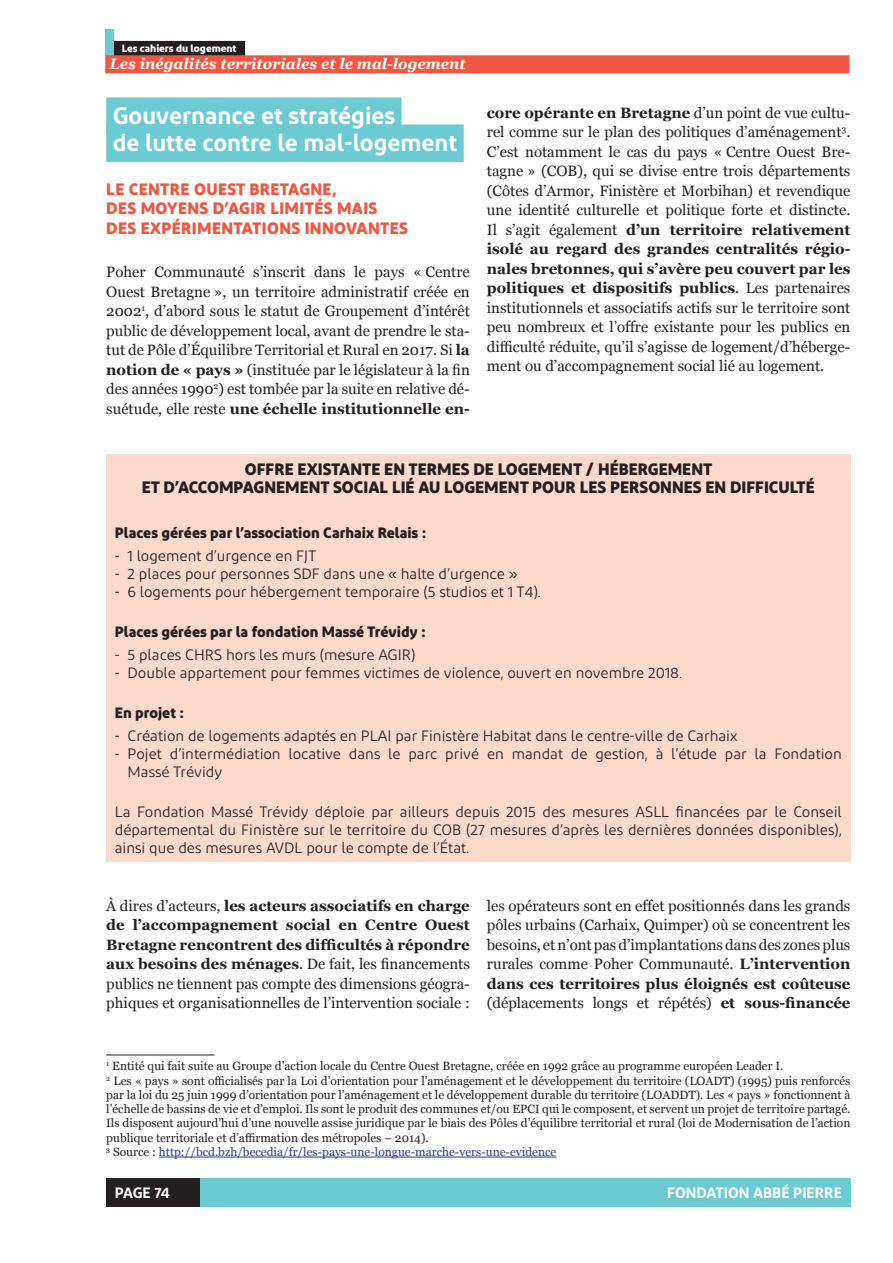
<style>
.page{position:relative;width:893px;height:1263px;background:#fff}
.page>*{position:absolute;margin:0;border:0;box-sizing:border-box;transform-origin:0 0}
.t1{font:600 24px "Diodrum";color:#fff}
.t2{font:700 16.5px/18px "Diodrum";color:#231f20;text-align:center}
.t3{font:700 16.5px "Diodrum";letter-spacing:.02em;color:#f05641}
.t4{font:15px/19.5px "Georgia";color:#231f20;text-align:justify}
.t5{font:15px/18px "Diodrum";color:#231f20}
.t6{font:700 15px "Diodrum";color:#231f20}
.t7{font:italic 700 15px "Georgia";color:#fff}
.t8{font:600 15px "Diodrum";color:#fff}
.Notes_pieds_de_page{font:12px/14.2px "Georgia";color:#231f20;text-align:justify}
.Notes_pieds_de_page-2{font:12px "Georgia";color:#253f8e}
.t9{font:700 10.5px "Diodrum";color:#fff}
.s1{font-weight:700}
.s2{color:#231f20}
</style>
<div class="page">
<div style="left:106px;top:1178px;width:744px;height:29px;background:#6ccad3"></div>
<div style="left:106px;top:1178px;width:94px;height:29px;background:#231f20"></div>
<div style="left:113px;top:41px;width:132px;height:15px;background:#231f20"></div>
<div style="left:105px;top:29px;width:8px;height:27px;background:#6ccad3"></div>
<div style="left:105px;top:55px;width:744px;height:18px;background:#f05641"></div>
<div style="left:106px;top:97px;width:296px;height:38px;background:#6ccad3"></div>
<div style="left:106px;top:124px;width:358px;height:38px;background:#6ccad3"></div>
<div style="left:106px;top:454px;width:744px;height:408px;background:#fcdacb"></div>
<hr style="left:159px;top:1157px;width:397px;height:1px;background:#253f8e">
<hr style="left:106px;top:1054px;width:108px;height:1px;background:#231f20">
<p class="t9" style="left:122px;top:41px;width:116px">Les cahiers du logement</p>
<p class="t7" style="left:109px;top:53px;width:358px">Les inégalités territoriales et le mal-logement</p>
<h2 class="t1" style="left:113px;top:100px;width:284px">Gouvernance et stratégies</h2>
<h2 class="t1" style="left:113px;top:127px;width:346px">de lutte contre le mal-logement</h2>
<h3 class="t3" style="left:106px;top:178px;width:232px">LE CENTRE OUEST BRETAGNE,</h3>
<h3 class="t3" style="left:106px;top:198px;width:273px">DES MOYENS D’AGIR LIMITÉS MAIS</h3>
<h3 class="t3" style="left:106px;top:217px;width:303px">DES EXPÉRIMENTATIONS INNOVANTES</h3>
<p class="t4" style="left:106px;top:262px;width:365px">Poher Communauté s’inscrit dans le pays « Centre Ouest Bretagne », un territoire administratif créée en 2002<sup>1</sup>, d’abord sous le statut de Groupement d’intérêt public de développement local, avant de prendre le sta&shy;tut de Pôle d’Équilibre Territorial et Rural en 2017. Si <span class="s1">la notion de « pays »</span> (instituée par le législateur à la fin des années 1990<sup>2</sup>) est tombée par la suite en relative dé&shy;suétude, elle reste <span class="s1">une échelle institutionnelle en-</span></p>
<p class="t4" style="left:487px;top:102px;width:365px"><span class="s1">core opérante en Bretagne</span> d’un point de vue cultu&shy;rel comme sur le plan des politiques d’aménagement<sup>3</sup>.<br>C’est notamment le cas du pays « Centre Ouest Bre&shy;tagne » (COB), qui se divise entre trois départements (Côtes d’Armor, Finistère et Morbihan) et revendique une identité culturelle et politique forte et distincte.<br>Il s’agit également <span class="s1">d’un territoire relativement isolé au regard des grandes centralités régio&shy;nales bretonnes, qui s’avère peu couvert par les politiques et dispositifs publics</span>. Les partenaires institutionnels et associatifs actifs sur le territoire sont peu nombreux et l’offre existante pour les publics en difficulté réduite, qu’il s’agisse de logement/d’héberge&shy;ment ou d’accompagnement social lié au logement.</p>
<p class="t2" style="left:142px;top:460px;width:675px">OFFRE EXISTANTE EN TERMES DE LOGEMENT / HÉBERGEMENT<br>ET D’ACCOMPAGNEMENT SOCIAL LIÉ AU LOGEMENT POUR LES PERSONNES EN DIFFICULTÉ</p>
<p class="t6" style="left:115px;top:523px;width:313px">Places gérées par l’association Carhaix Relais :</p>
<p class="t5" style="left:115px;top:546px;width:203px">- 1 logement d’urgence en FJT</p>
<p class="t5" style="left:115px;top:564px;width:404px">- 2 places pour personnes SDF dans une « halte d’urgence »</p>
<p class="t5" style="left:115px;top:582px;width:428px">- 6 logements pour hébergement temporaire (5 studios et 1 T4).</p>
<p class="t6" style="left:115px;top:622px;width:312px">Places gérées par la fondation Massé Trévidy :</p>
<p class="t5" style="left:115px;top:645px;width:302px">- 5 places CHRS hors les murs (mesure AGIR)</p>
<p class="t5" style="left:115px;top:663px;width:569px">- Double appartement pour femmes victimes de violence, ouvert en novembre 2018.</p>
<p class="t6" style="left:115px;top:703px;width:71px">En projet :</p>
<p class="t5" style="left:115px;top:726px;width:624px">- Création de logements adaptés en PLAI par Finistère Habitat dans le centre-ville de Carhaix</p>
<p class="t5" style="left:128px;top:744px;width:716px;text-indent:-13px">- Pojet d’intermédiation locative dans le parc privé en mandat de gestion, à l’étude par la Fondation<br>Massé Trévidy</p>
<p class="t5" style="left:115px;top:803px;width:729px;text-align:justify">La Fondation Massé Trévidy déploie par ailleurs depuis 2015 des mesures ASLL financées par le Conseil départemental du Finistère sur le territoire du COB (27 mesures d’après les dernières données disponibles), ainsi que des mesures AVDL pour le compte de l’État.</p>
<p class="t4" style="left:106px;top:895px;width:365px">À dires d’acteurs, <span class="s1">les acteurs associatifs en charge de l’accompagnement social en Centre Ouest Bretagne rencontrent des difficultés à répondre aux besoins des ménages</span>. De fait, les financements publics ne tiennent pas compte des dimensions géogra&shy;phiques et organisationnelles de l’intervention sociale :</p>
<p class="t4" style="left:487px;top:895px;width:365px">les opérateurs sont en effet positionnés dans les grands pôles urbains (Carhaix, Quimper) où se concentrent les besoins, et n’ont pas d’implantations dans des zones plus rurales comme Poher Communauté. <span class="s1">L’intervention dans ces territoires plus éloignés est coûteuse </span>(déplacements longs et répétés) <span class="s1">et sous-financée</span></p>
<p class="Notes_pieds_de_page" style="left:106px;top:1059px;width:679px"><sup>1</sup> Entité qui fait suite au Groupe d’action locale du Centre Ouest Bretagne, créée en 1992 grâce au programme européen Leader I.</p>
<p class="Notes_pieds_de_page" style="left:106px;top:1073px;width:746px"><sup>2</sup> Les « pays » sont officialisés par la Loi d’orientation pour l’aménagement et le développement du territoire (LOADT) (1995) puis renforcés par la loi du 25 juin 1999 d’orientation pour l’aménagement et le développement durable du territoire (LOADDT). Les « pays » fonctionnent à l’échelle de bassins de vie et d’emploi. Ils sont le produit des communes et/ou EPCI qui le composent, et servent un projet de territoire partagé.<br>Ils disposent aujourd’hui d’une nouvelle assise juridique par le biais des Pôles d’équilibre territorial et rural (loi de Modernisation de l’action publique territoriale et d’affirmation des métropoles – 2014).</p>
<p class="Notes_pieds_de_page-2" style="left:106px;top:1143px;width:452px"><sup>3</sup> <span class="s2">Source :</span> http://bcd.bzh/becedia/fr/les-pays-une-longue-marche-vers-une-evidence</p>
<p class="t8" style="left:115px;top:1183px;width:57px">PAGE 74</p>
<p class="t8" style="left:667px;top:1183px;width:176px">FONDATION ABBÉ PIERRE</p>
</div>
